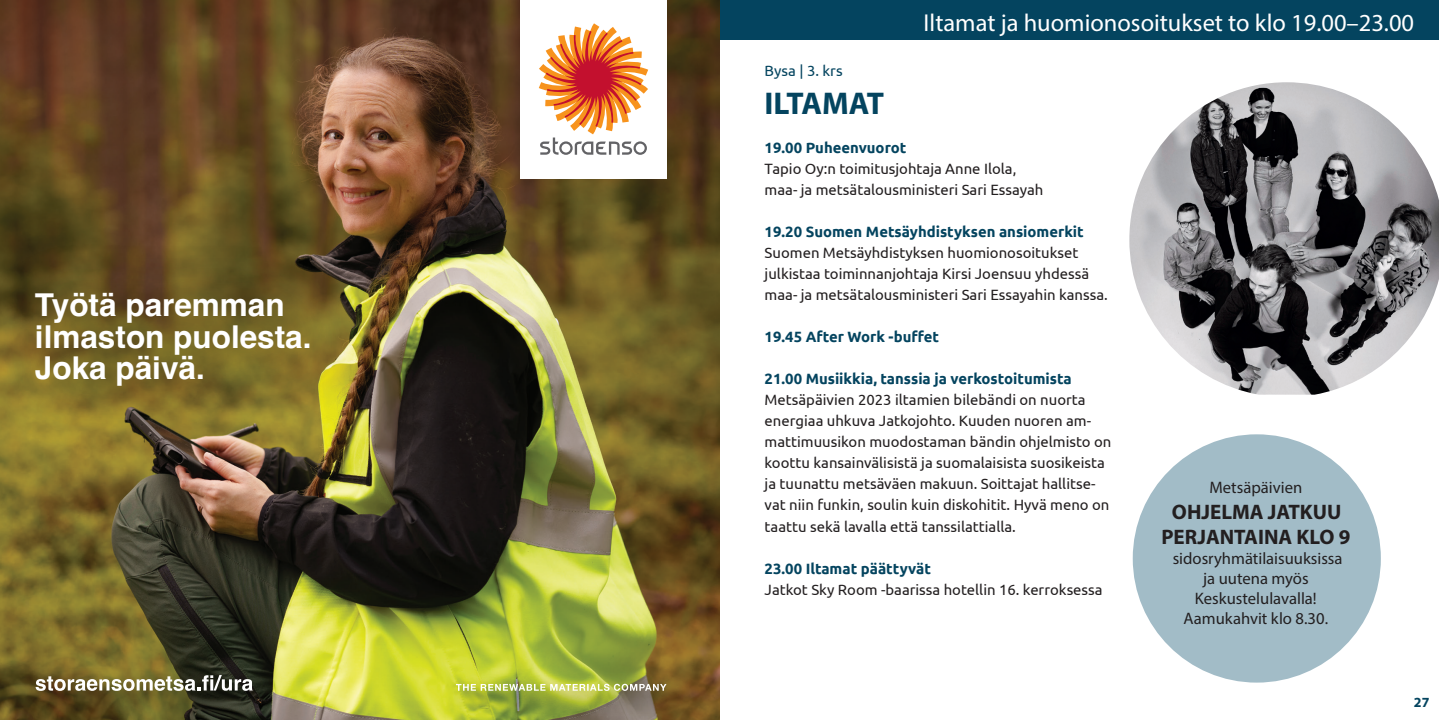
<style>
.page{position:relative;width:1439px;height:720px;background:#fff}
.page>*{position:absolute;margin:0;border:0;box-sizing:border-box;transform-origin:0 0}
.t1{font:700 31.5px/31.5px "Helvetica";color:#fff}
.t2{font:700 31.5px "Myriad Pro";letter-spacing:-.04em;color:#04445f}
.t3{font:24.5px "Myriad Pro";color:#fff}
.t4{font:700 21px/25.2px "Myriad Pro";color:#231f20;text-align:center}
.t5{font:16.62px/19.9px "Myriad Pro";color:#231f20;text-align:center}
.t6{font:14.88px/21px "Ubuntu";color:#231f20}
.t7{font:700 14.88px "Ubuntu";color:#04445f}
.t8{font:14.88px "Ubuntu";color:#04445f}
.t9{font:700 14px "Myriad Pro";color:#04445f}
</style>
<div class="page">
<div style="left:365px;top:0;width:1074px;height:40px;background:#04445f"></div>
<div style="left:1132px;top:434px;width:248px;height:248px;background:#a2bcc7;border-radius:50%"></div>
<img style="left:1129px;top:82px;width:310px;height:312px">
<img style="left:0;top:0;width:719px;height:719px">
<img style="left:0;top:213px;width:404px;height:274px">
<img style="left:438px;top:665px;width:263px;height:54px">
<svg style="left:456px;top:683px;width:210px;height:7px"></svg>
<div style="left:520px;top:0;width:146px;height:179px;background:#fff"></div>
<svg style="left:539px;top:23px;width:109px;height:132px"></svg>
<img style="left:18px;top:657px;width:270px;height:62px">
<svg style="left:36px;top:674px;width:217px;height:16px"></svg>
<h1 class="t1" style="left:35px;top:293px;width:278px">Työtä paremman ilmaston puolesta.<br>Joka päivä.</h1>
<p class="t8" style="left:764px;top:61px;width:80px">Bysa | 3. krs</p>
<h1 class="t2" style="left:764px;top:83px;width:121px">ILTAMAT</h1>
<h2 class="t3" style="left:923px;top:7px;width:492px">Iltamat ja huomionosoitukset to klo 19.00–23.00</h2>
<p class="t7" style="left:764px;top:139px;width:143px">19.00 Puheenvuorot</p>
<p class="t6" style="left:764px;top:158px;width:280px">Tapio Oy:n toimitusjohtaja Anne Ilola, maa- ja metsätalousministeri Sari Essayah</p>
<p class="t7" style="left:764px;top:223px;width:321px">19.20 Suomen Metsäyhdistyksen ansiomerkit</p>
<p class="t6" style="left:764px;top:242px;width:345px">Suomen Metsäyhdistyksen huomionosoitukset julkistaa toiminnanjohtaja Kirsi Joensuu yhdessä maa- ja metsätalousministeri Sari Essayahin kanssa.</p>
<p class="t7" style="left:764px;top:328px;width:176px">19.45 After Work -buffet</p>
<p class="t7" style="left:764px;top:370px;width:308px">21.00 Musiikkia, tanssia ja verkostoitumista</p>
<p class="t6" style="left:764px;top:389px;width:348px">Metsäpäivien 2023 iltamien bilebändi on nuorta energiaa uhkuva Jatkojohto. Kuuden nuoren am&shy;mattimuusikon muodostaman bändin ohjelmisto on koottu kansainvälisistä ja suomalaisista suosikeista ja tuunattu metsäväen makuun. Soittajat hallitse&shy;vat niin funkin, soulin kuin diskohitit. Hyvä meno on taattu sekä lavalla että tanssilattialla.</p>
<p class="t7" style="left:764px;top:559px;width:168px">23.00 Iltamat päättyvät</p>
<p class="t6" style="left:764px;top:578px;width:339px">Jatkot Sky Room -baarissa hotellin 16. kerroksessa</p>
<p class="t5" style="left:1209px;top:477px;width:94px">Metsäpäivien</p>
<h3 class="t4" style="left:1161px;top:498px;width:190px">OHJELMA JATKUU<br>PERJANTAINA KLO 9</h3>
<p class="t5" style="left:1172px;top:548px;width:171px">sidosryhmätilaisuuksissa ja uutena myös<br>Keskustelulavalla!<br>Aamukahvit klo 8.30.</p>
<p class="t9" style="left:1414px;top:693px;width:17px">27</p>
</div>
